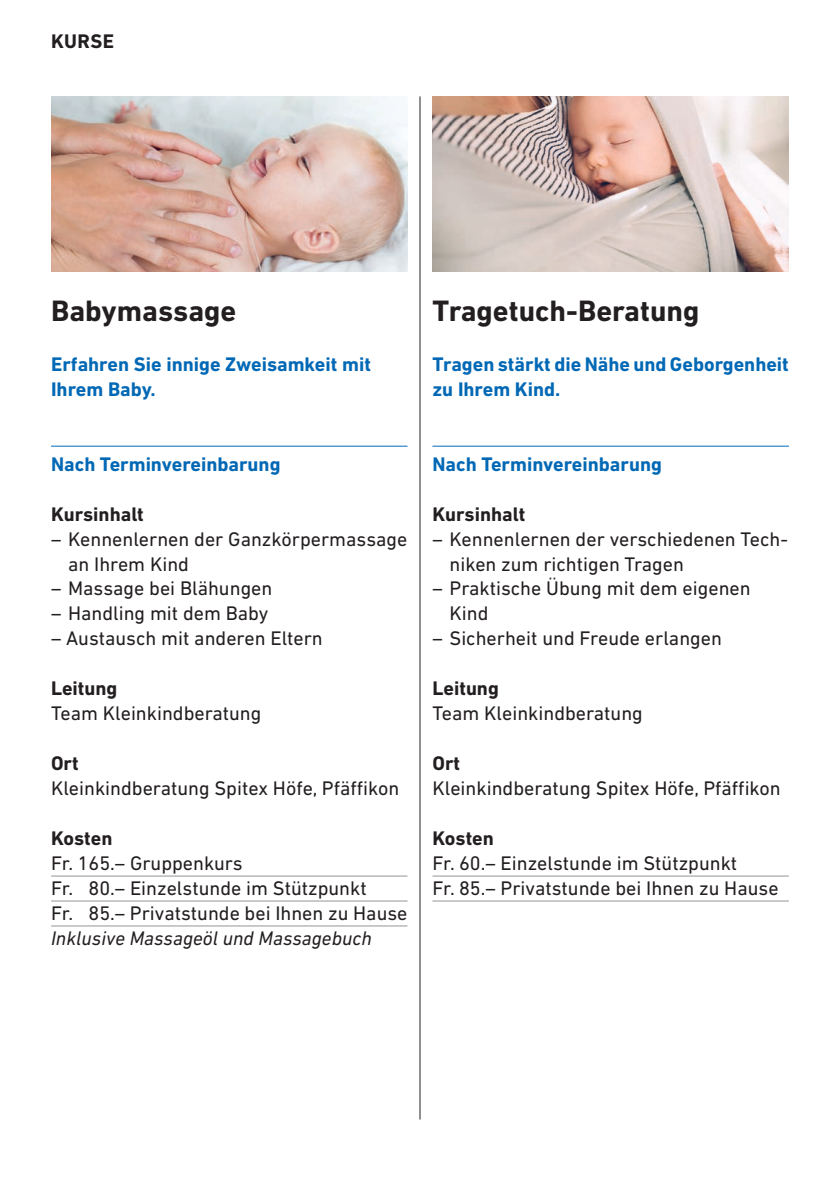
<style>
.page{position:relative;width:840px;height:1191px;background:#fff}
.page>*{position:absolute;margin:0;border:0;box-sizing:border-box;transform-origin:0 0}
.t1{font:700 30px "DIN Next LT Pro";color:#231f20}
.t2{font:20px/25px "DIN Next LT Pro";color:#231f20}
.t3{font:700 20px/25px "DIN Next LT Pro";color:#0168b5}
.t4{font:700 20px "DIN Next LT Pro";color:#231f20}
.t5{font:italic 20px "DIN Next LT Pro";color:#231f20}
</style>
<div class="page">
<hr style="left:51px;top:446px;width:356px;height:1px;background:#0168b5">
<hr style="left:51px;top:875px;width:356px;height:1px;background:#939598">
<hr style="left:51px;top:900px;width:356px;height:1px;background:#939598">
<hr style="left:51px;top:925px;width:356px;height:1px;background:#939598">
<hr style="left:432px;top:446px;width:356px;height:1px;background:#0168b5">
<hr style="left:432px;top:875px;width:356px;height:1px;background:#939598">
<hr style="left:432px;top:900px;width:356px;height:1px;background:#939598">
<img style="left:51px;top:96px;width:356px;height:175px">
<img style="left:432px;top:96px;width:356px;height:175px">
<hr style="left:419px;top:96px;width:1px;height:1023px;background:#231f20">
<p class="t4" style="left:51px;top:29px;width:64px">KURSE</p>
<h1 class="t1" style="left:51px;top:293px;width:187px">Babymassage</h1>
<p class="t3" style="left:51px;top:351px;width:321px">Erfahren Sie innige Zweisamkeit mit<br>Ihrem Baby.</p>
<p class="t3" style="left:51px;top:451px;width:231px">Nach Terminvereinbarung</p>
<p class="t4" style="left:51px;top:502px;width:94px">Kursinhalt</p>
<p class="t2" style="left:68px;top:526px;width:340px;text-indent:-17px">– Kennenlernen der Ganzkörpermassage an Ihrem Kind</p>
<p class="t2" style="left:51px;top:576px;width:223px">– Massage bei Blähungen</p>
<p class="t2" style="left:51px;top:601px;width:219px">– Handling mit dem Baby</p>
<p class="t2" style="left:51px;top:626px;width:273px">– Austausch mit anderen Eltern</p>
<p class="t4" style="left:51px;top:677px;width:68px">Leitung</p>
<p class="t2" style="left:51px;top:700px;width:212px">Team Kleinkindberatung</p>
<p class="t4" style="left:51px;top:751px;width:29px">Ort</p>
<p class="t2" style="left:51px;top:775px;width:349px">Kleinkindberatung Spitex Höfe, Pfäffikon</p>
<p class="t4" style="left:51px;top:826px;width:63px">Kosten</p>
<p class="t2" style="left:51px;top:850px;width:358px">Fr. 165.– Gruppenkurs<br>Fr. 80.– Einzelstunde im Stützpunkt<br>Fr. 85.– Privatstunde bei Ihnen zu Hause</p>
<p class="t5" style="left:51px;top:926px;width:322px">Inklusive Massageöl und Massagebuch</p>
<h1 class="t1" style="left:432px;top:293px;width:268px">Tragetuch-Beratung</h1>
<p class="t3" style="left:432px;top:351px;width:358px">Tragen stärkt die Nähe und Geborgenheit zu Ihrem Kind.</p>
<p class="t3" style="left:432px;top:451px;width:231px">Nach Terminvereinbarung</p>
<p class="t4" style="left:432px;top:502px;width:94px">Kursinhalt</p>
<p class="t2" style="left:449px;top:526px;width:340px;text-indent:-17px">– Kennenlernen der verschiedenen Tech&shy;niken zum richtigen Tragen</p>
<p class="t2" style="left:449px;top:576px;width:302px;text-indent:-17px">– Praktische Übung mit dem eigenen<br>Kind</p>
<p class="t2" style="left:432px;top:626px;width:291px">– Sicherheit und Freude erlangen</p>
<p class="t4" style="left:432px;top:677px;width:68px">Leitung</p>
<p class="t2" style="left:432px;top:700px;width:212px">Team Kleinkindberatung</p>
<p class="t4" style="left:432px;top:751px;width:29px">Ort</p>
<p class="t2" style="left:432px;top:775px;width:349px">Kleinkindberatung Spitex Höfe, Pfäffikon</p>
<p class="t4" style="left:432px;top:826px;width:63px">Kosten</p>
<p class="t2" style="left:432px;top:850px;width:347px">Fr. 60.– Einzelstunde im Stützpunkt<br>Fr. 85.– Privatstunde bei Ihnen zu Hause</p>
</div>
